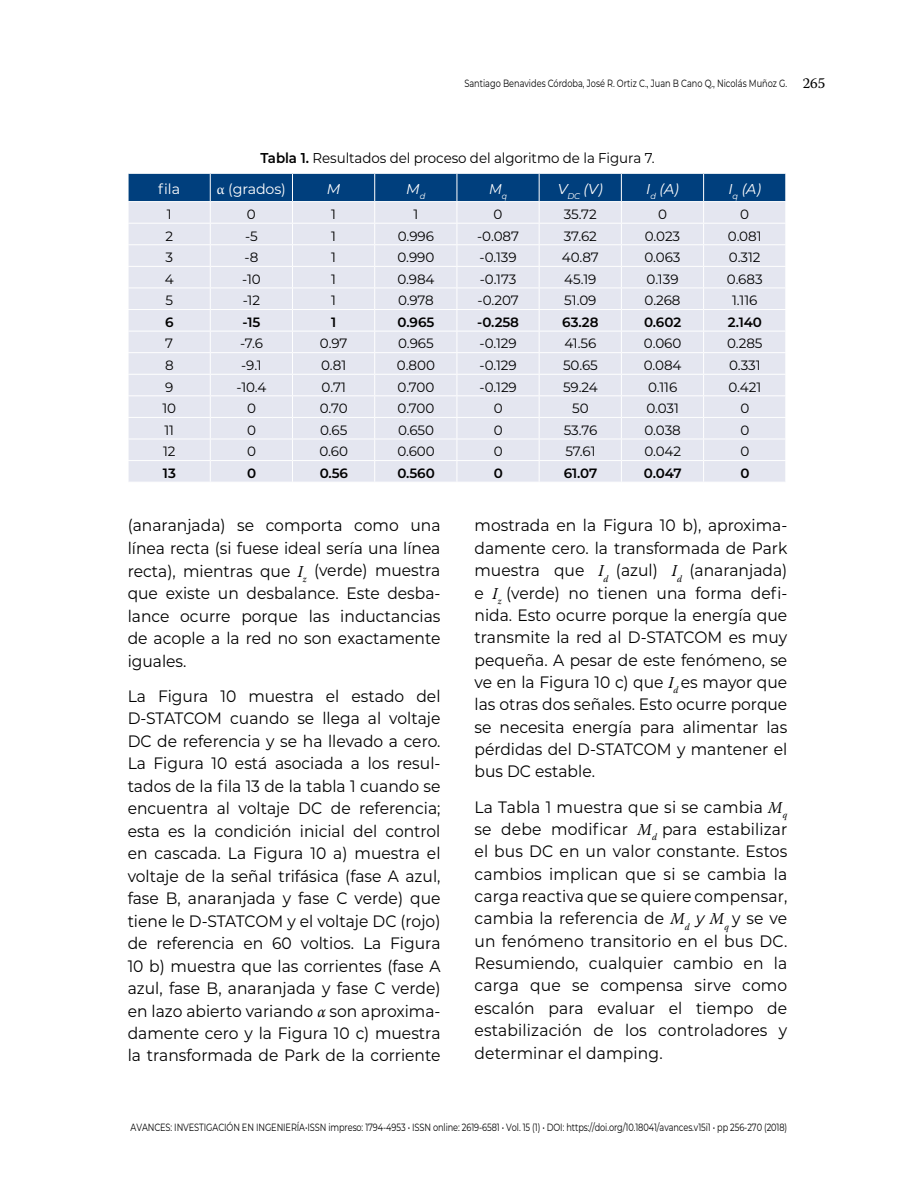
<style>
.page{position:relative;width:915px;height:1191px;background:#fff}
.page>*{position:absolute;margin:0;border:0;box-sizing:border-box;transform-origin:0 0}
.t1{font:16.5px/22.5px "Montserrat";color:#000;text-align:justify;scale:.94 1}
.t2{font:14.25px "Montserrat";letter-spacing:-.005em;color:#000;scale:.94 1}
.t3{font:italic 14.25px "Montserrat";color:#fff}
.t4{font:14.25px "Montserrat";letter-spacing:-.01em;color:#fff}
.t5{font:italic 14.25px "Montserrat";color:#fff;scale:.94 1}
.t6{font:13.5px "Montserrat";letter-spacing:-.005em;color:#000}
.t7{font:600 13.5px "Montserrat";letter-spacing:-.005em;color:#000}
.t8{font:10.5px "Montserrat";letter-spacing:-.01em;color:#000;scale:.78 1}
.s1{font-family:"Warnock Pro";font-size:15px}
.s2{font-weight:600}
.s3{font-family:"Warnock Pro"}
.s4{font-family:"Warnock Pro";font-style:italic}
.s5{font-style:italic}
</style>
<div class="page">
<svg style="left:128px;top:173px;width:658px;height:309px;background:#d1d8e6"></svg>
<p class="t8" style="left:464px;top:76px;width:464px">Santiago Benavides Córdoba, José R. Ortiz C., Juan B Cano Q., Nicolás Muñoz G. <span class="s1">265</span></p>
<p class="t2" style="left:260px;top:148px;width:421px"><span class="s2">Tabla 1.</span> Resultados del proceso del algoritmo de la Figura 7.</p>
<p class="t4" style="left:158px;top:179px;width:23px">fila</p>
<p class="t4" style="left:217px;top:179px;width:71px"><span class="s3">α</span> (grados)</p>
<p class="t3" style="left:326px;top:179px;width:15px">M</p>
<p class="t3" style="left:406px;top:179px;width:21px">M<sub>d</sub></p>
<p class="t5" style="left:489px;top:179px;width:21px">M<sub>q</sub></p>
<p class="t3" style="left:557px;top:179px;width:46px">V<sub>DC</sub> (V)</p>
<p class="t3" style="left:646px;top:179px;width:34px">I<sub>d</sub> (A)</p>
<p class="t3" style="left:728px;top:179px;width:34px">I<sub>q</sub> (A)</p>
<p class="t6" style="left:167px;top:205px;width:6px">1</p>
<p class="t6" style="left:247px;top:205px;width:10px">0</p>
<p class="t6" style="left:331px;top:205px;width:6px">1</p>
<p class="t6" style="left:413px;top:205px;width:6px">1</p>
<p class="t6" style="left:493px;top:205px;width:10px">0</p>
<p class="t6" style="left:563px;top:205px;width:35px">35.72</p>
<p class="t6" style="left:657px;top:205px;width:10px">0</p>
<p class="t6" style="left:740px;top:205px;width:10px">0</p>
<p class="t6" style="left:165px;top:226px;width:9px">2</p>
<p class="t6" style="left:245px;top:226px;width:14px">-5</p>
<p class="t6" style="left:331px;top:226px;width:6px">1</p>
<p class="t6" style="left:397px;top:226px;width:38px">0.996</p>
<p class="t6" style="left:477px;top:226px;width:43px">-0.087</p>
<p class="t6" style="left:563px;top:226px;width:35px">37.62</p>
<p class="t6" style="left:644px;top:226px;width:37px">0.023</p>
<p class="t6" style="left:727px;top:226px;width:35px">0.081</p>
<p class="t6" style="left:165px;top:248px;width:9px">3</p>
<p class="t6" style="left:244px;top:248px;width:15px">-8</p>
<p class="t6" style="left:331px;top:248px;width:6px">1</p>
<p class="t6" style="left:397px;top:248px;width:38px">0.990</p>
<p class="t6" style="left:479px;top:248px;width:39px">-0.139</p>
<p class="t6" style="left:561px;top:248px;width:39px">40.87</p>
<p class="t6" style="left:644px;top:248px;width:38px">0.063</p>
<p class="t6" style="left:728px;top:248px;width:33px">0.312</p>
<p class="t6" style="left:165px;top:270px;width:10px">4</p>
<p class="t6" style="left:242px;top:270px;width:20px">-10</p>
<p class="t6" style="left:331px;top:270px;width:6px">1</p>
<p class="t6" style="left:397px;top:270px;width:39px">0.984</p>
<p class="t6" style="left:479px;top:270px;width:38px">-0.173</p>
<p class="t6" style="left:564px;top:270px;width:34px">45.19</p>
<p class="t6" style="left:646px;top:270px;width:33px">0.139</p>
<p class="t6" style="left:726px;top:270px;width:37px">0.683</p>
<p class="t6" style="left:165px;top:291px;width:9px">5</p>
<p class="t6" style="left:243px;top:291px;width:19px">-12</p>
<p class="t6" style="left:331px;top:291px;width:6px">1</p>
<p class="t6" style="left:398px;top:291px;width:37px">0.978</p>
<p class="t6" style="left:477px;top:291px;width:43px">-0.207</p>
<p class="t6" style="left:564px;top:291px;width:34px">51.09</p>
<p class="t6" style="left:644px;top:291px;width:37px">0.268</p>
<p class="t6" style="left:732px;top:291px;width:27px">1.116</p>
<p class="t7" style="left:165px;top:312px;width:10px">6</p>
<p class="t7" style="left:242px;top:312px;width:19px">-15</p>
<p class="t7" style="left:331px;top:312px;width:7px">1</p>
<p class="t7" style="left:397px;top:312px;width:38px">0.965</p>
<p class="t7" style="left:477px;top:312px;width:43px">-0.258</p>
<p class="t7" style="left:562px;top:312px;width:38px">63.28</p>
<p class="t7" style="left:643px;top:312px;width:39px">0.602</p>
<p class="t7" style="left:727px;top:312px;width:36px">2.140</p>
<p class="t6" style="left:165px;top:334px;width:9px">7</p>
<p class="t6" style="left:240px;top:334px;width:24px">-7.6</p>
<p class="t6" style="left:320px;top:334px;width:29px">0.97</p>
<p class="t6" style="left:398px;top:334px;width:37px">0.965</p>
<p class="t6" style="left:479px;top:334px;width:39px">-0.129</p>
<p class="t6" style="left:564px;top:334px;width:33px">41.56</p>
<p class="t6" style="left:643px;top:334px;width:39px">0.060</p>
<p class="t6" style="left:726px;top:334px;width:37px">0.285</p>
<p class="t6" style="left:165px;top:356px;width:10px">8</p>
<p class="t6" style="left:241px;top:356px;width:22px">-9.1</p>
<p class="t6" style="left:321px;top:356px;width:27px">0.81</p>
<p class="t6" style="left:397px;top:356px;width:40px">0.800</p>
<p class="t6" style="left:479px;top:356px;width:39px">-0.129</p>
<p class="t6" style="left:563px;top:356px;width:36px">50.65</p>
<p class="t6" style="left:643px;top:356px;width:39px">0.084</p>
<p class="t6" style="left:728px;top:356px;width:33px">0.331</p>
<p class="t6" style="left:165px;top:377px;width:10px">9</p>
<p class="t6" style="left:236px;top:377px;width:31px">-10.4</p>
<p class="t6" style="left:321px;top:377px;width:26px">0.71</p>
<p class="t6" style="left:397px;top:377px;width:38px">0.700</p>
<p class="t6" style="left:479px;top:377px;width:39px">-0.129</p>
<p class="t6" style="left:563px;top:377px;width:36px">59.24</p>
<p class="t6" style="left:647px;top:377px;width:31px">0.116</p>
<p class="t6" style="left:728px;top:377px;width:34px">0.421</p>
<p class="t6" style="left:162px;top:399px;width:15px">10</p>
<p class="t6" style="left:247px;top:399px;width:10px">0</p>
<p class="t6" style="left:320px;top:399px;width:29px">0.70</p>
<p class="t6" style="left:397px;top:399px;width:38px">0.700</p>
<p class="t6" style="left:493px;top:399px;width:10px">0</p>
<p class="t6" style="left:572px;top:399px;width:18px">50</p>
<p class="t6" style="left:646px;top:399px;width:34px">0.031</p>
<p class="t6" style="left:740px;top:399px;width:10px">0</p>
<p class="t6" style="left:164px;top:421px;width:11px">11</p>
<p class="t6" style="left:247px;top:421px;width:10px">0</p>
<p class="t6" style="left:320px;top:421px;width:29px">0.65</p>
<p class="t6" style="left:398px;top:421px;width:38px">0.650</p>
<p class="t6" style="left:493px;top:421px;width:10px">0</p>
<p class="t6" style="left:563px;top:421px;width:35px">53.76</p>
<p class="t6" style="left:644px;top:421px;width:38px">0.038</p>
<p class="t6" style="left:740px;top:421px;width:10px">0</p>
<p class="t6" style="left:163px;top:442px;width:14px">12</p>
<p class="t6" style="left:247px;top:442px;width:10px">0</p>
<p class="t6" style="left:319px;top:442px;width:30px">0.60</p>
<p class="t6" style="left:397px;top:442px;width:39px">0.600</p>
<p class="t6" style="left:493px;top:442px;width:10px">0</p>
<p class="t6" style="left:565px;top:442px;width:32px">57.61</p>
<p class="t6" style="left:644px;top:442px;width:38px">0.042</p>
<p class="t6" style="left:740px;top:442px;width:10px">0</p>
<p class="t7" style="left:163px;top:463px;width:14px">13</p>
<p class="t7" style="left:247px;top:463px;width:11px">0</p>
<p class="t7" style="left:319px;top:463px;width:30px">0.56</p>
<p class="t7" style="left:397px;top:463px;width:39px">0.560</p>
<p class="t7" style="left:493px;top:463px;width:11px">0</p>
<p class="t7" style="left:563px;top:463px;width:35px">61.07</p>
<p class="t7" style="left:643px;top:463px;width:39px">0.047</p>
<p class="t7" style="left:740px;top:463px;width:11px">0</p>
<p class="t1" style="left:128px;top:514px;width:334px">(anaranjada) se comporta como una línea recta (si fuese ideal sería una línea recta), mientras que <span class="s4">I</span><sub>z</sub> (verde) muestra que existe un desbalance. Este desba&shy;lance ocurre porque las inductancias de acople a la red no son exactamente iguales.</p>
<p class="t1" style="left:128px;top:684px;width:334px">La Figura 10 muestra el estado del D-STATCOM cuando se llega al voltaje DC de referencia y se ha llevado a cero.<br>La Figura 10 está asociada a los resul&shy;tados de la fila 13 de la tabla 1 cuando se encuentra al voltaje DC de referencia; esta es la condición inicial del control en cascada. La Figura 10 a) muestra el voltaje de la señal trifásica (fase A azul, fase B, anaranjada y fase C verde) que tiene le D-STATCOM y el voltaje DC (rojo) de referencia en 60 voltios. La Figura 10 b) muestra que las corrientes (fase A azul, fase B, anaranjada y fase C verde) en lazo abierto variando <span class="s4">α</span> son aproxima&shy;damente cero y la Figura 10 c) muestra la transformada de Park de la corriente</p>
<p class="t1" style="left:474px;top:514px;width:334px">mostrada en la Figura 10 b), aproxima&shy;damente cero. la transformada de Park muestra que <span class="s4">I</span><sub>d</sub> (azul) <span class="s4">I</span><sub>d</sub> (anaranjada) e <span class="s4">I</span><sub>z</sub> (verde) no tienen una forma defi&shy;nida. Esto ocurre porque la energía que transmite la red al D-STATCOM es muy pequeña. A pesar de este fenómeno, se ve en la Figura 10 c) que <span class="s4">I</span><sub>d</sub> es mayor que las otras dos señales. Esto ocurre porque se necesita energía para alimentar las pérdidas del D-STATCOM y mantener el bus DC estable.</p>
<p class="t1" style="left:474px;top:795px;width:334px">La Tabla 1 muestra que si se cambia <span class="s4">M</span><sub>q </sub>se debe modificar <span class="s4">M</span><sub>d</sub> para estabilizar el bus DC en un valor constante. Estos cambios implican que si se cambia la carga reactiva que se quiere compensar, cambia la referencia de <span class="s4">M</span><sub>d</sub> <span class="s5">y</span> <span class="s4">M</span><sub>q</sub> y se ve un fenómeno transitorio en el bus DC.<br>Resumiendo, cualquier cambio en la carga que se compensa sirve como escalón para evaluar el tiempo de estabilización de los controladores y determinar el damping.</p>
<p class="t8" style="left:130px;top:1119px;width:843px">AVANCES: INVESTIGACIÓN EN INGENIERÍA•ISSN impreso: 1794-4953 • ISSN online: 2619-6581 • Vol. 15 (1) • DOI: https://doi.org/10.18041/avances.v15i1 • pp 256-270 (2018)</p>
</div>
